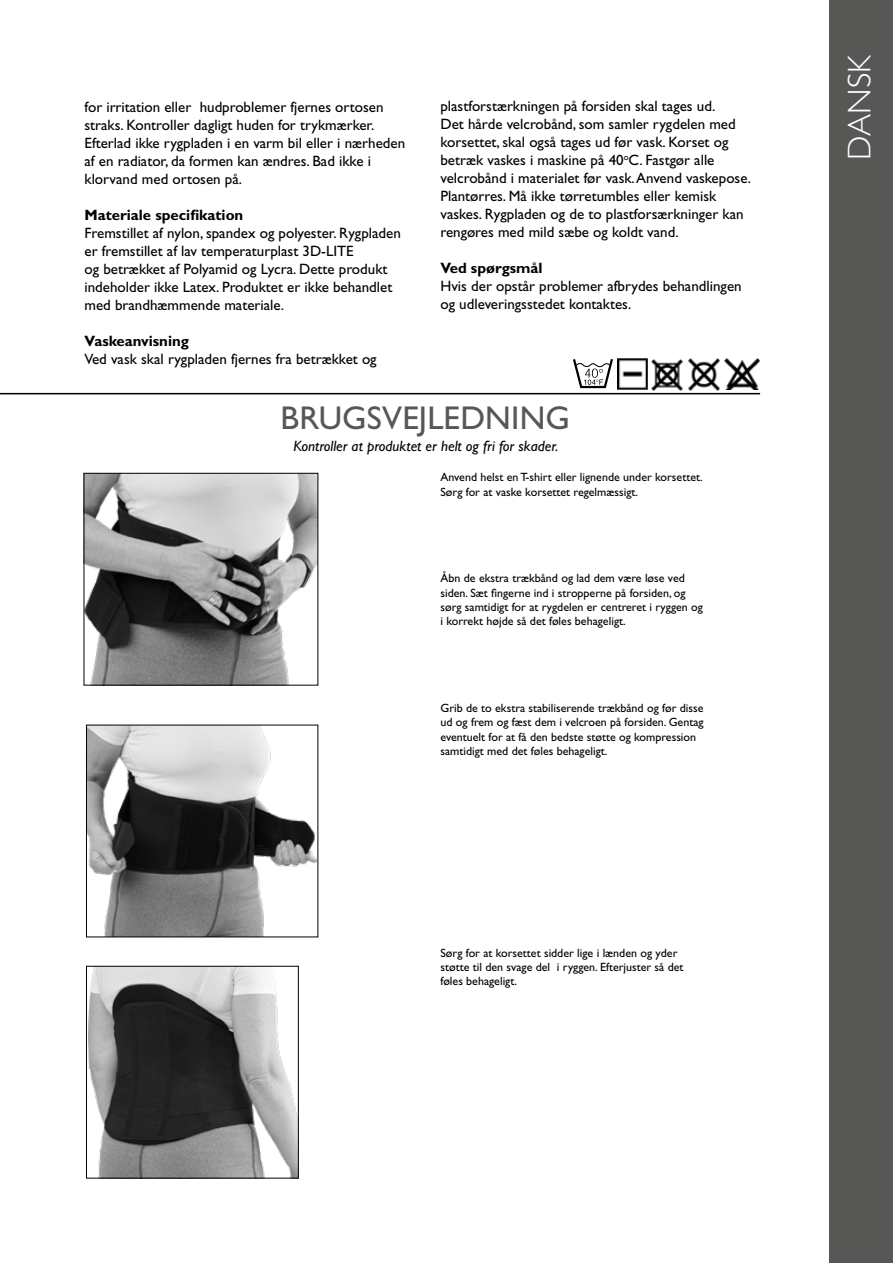
<style>
.page{position:relative;width:893px;height:1263px;background:#fff}
.page>*{position:absolute;margin:0;border:0;box-sizing:border-box;transform-origin:0 0}
.t1{font:33px "Gill Sans Std";letter-spacing:.005em;color:#575756}
.t2{font:300 33px "Gill Sans Std";letter-spacing:.005em;color:#fff}
.t3{font:15px/18px "Gill Sans Std";color:#000}
.t4{font:700 15px "Gill Sans Std";color:#000}
.t5{font:italic 15px "Gill Sans Std";color:#000}
.t6{font:12px/14.4px "Gill Sans Std";color:#000}
</style>
<div class="page">
<div style="left:829px;top:0;width:64px;height:1263px;background:#575756"></div>
<hr style="left:0;top:393px;width:760px;height:1px;background:#000">
<svg style="left:573px;top:359px;width:40px;height:29px"></svg>
<img style="left:617px;top:359px;width:30px;height:30px">
<img style="left:651px;top:359px;width:31px;height:31px">
<img style="left:688px;top:359px;width:31px;height:31px">
<img style="left:725px;top:358px;width:34px;height:31px">
<img style="left:86px;top:475px;width:230px;height:208px">
<img style="left:88px;top:727px;width:228px;height:208px">
<div style="left:86px;top:725px;width:232px;height:212px;border:1px solid #000"></div>
<img style="left:88px;top:968px;width:209px;height:208px">
<div style="left:86px;top:966px;width:213px;height:212px;border:1px solid #000"></div>
<p class="t3" style="left:85px;top:98px;width:322px">for irritation eller hudproblemer fjernes ortosen straks. Kontroller dagligt huden for trykmærker.<br>Efterlad ikke rygpladen i en varm bil eller i nærheden af en radiator, da formen kan ændres. Bad ikke i klorvand med ortosen på.</p>
<p class="t4" style="left:85px;top:206px;width:160px">Materiale specifikation</p>
<p class="t3" style="left:85px;top:224px;width:318px">Fremstillet af nylon, spandex og polyester. Rygpladen er fremstillet af lav temperaturplast 3D-LITE<br>og betrækket af Polyamid og Lycra. Dette produkt indeholder ikke Latex. Produktet er ikke behandlet med brandhæmmende materiale.</p>
<p class="t4" style="left:85px;top:332px;width:106px">Vaskeanvisning</p>
<p class="t3" style="left:85px;top:350px;width:294px">Ved vask skal rygpladen fjernes fra betrækket og</p>
<p class="t3" style="left:440px;top:97px;width:312px">plastforstærkningen på forsiden skal tages ud.<br>Det hårde velcrobånd, som samler rygdelen med korsettet, skal også tages ud før vask. Korset og betræk vaskes i maskine på 40<sup>o</sup>C. Fastgør alle velcrobånd i materialet før vask. Anvend vaskepose.<br>Plantørres. Må ikke tørretumbles eller kemisk vaskes. Rygpladen og de to plastforsærkninger kan rengøres med mild sæbe og koldt vand.</p>
<p class="t4" style="left:440px;top:259px;width:104px">Ved spørgsmål</p>
<p class="t3" style="left:440px;top:277px;width:303px">Hvis der opstår problemer afbrydes behandlingen og udleveringsstedet kontaktes.</p>
<h1 class="t1" style="left:280px;top:399px;width:291px">BRUGSVEJLEDNING</h1>
<p class="t6" style="left:440px;top:470px;width:264px">Anvend helst en T-shirt eller lignende under korsettet.<br>Sørg for at vaske korsettet regelmæssigt.</p>
<p class="t5" style="left:294px;top:438px;width:266px">Kontroller at produktet er helt og fri for skader.</p>
<p class="t6" style="left:440px;top:571px;width:264px">Åbn de ekstra trækbånd og lad dem være løse ved siden. Sæt fingerne ind i stropperne på forsiden, og sørg samtidigt for at rygdelen er centreret i ryggen og i korrekt højde så det føles behageligt.</p>
<p class="t6" style="left:440px;top:701px;width:265px">Grib de to ekstra stabiliserende trækbånd og før disse ud og frem og fæst dem i velcroen på forsiden. Gentag eventuelt for at få den bedste støtte og kompression samtidigt med det føles behageligt.</p>
<p class="t6" style="left:440px;top:945px;width:245px">Sørg for at korsettet sidder lige i lænden og yder støtte til den svage del i ryggen. Efterjuster så det føles behageligt.</p>
<h1 class="t2" style="left:841px;top:160px;width:107px;rotate:-90deg">DANSK</h1>
</div>
